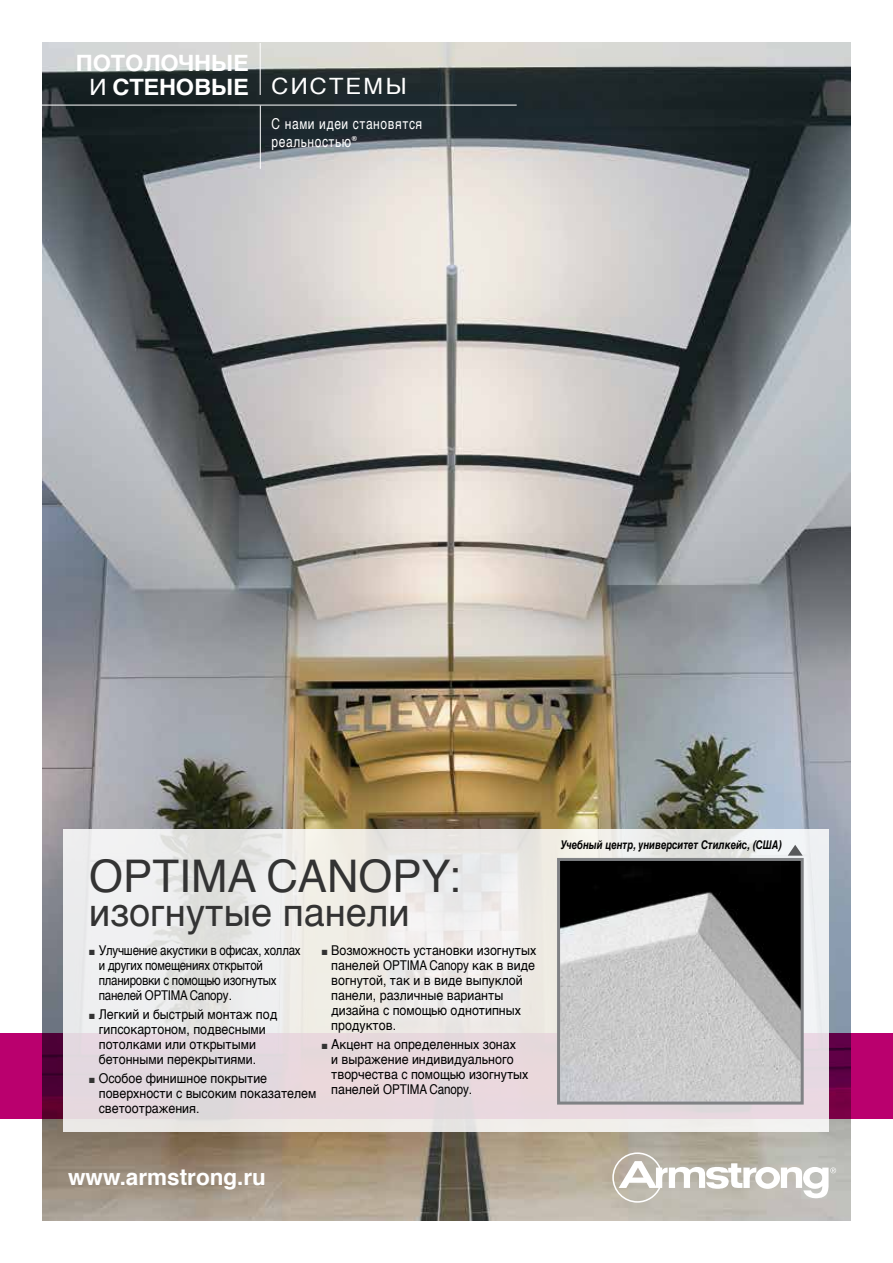
<style>
.page{position:relative;width:893px;height:1263px;background:#fff}
.page>*{position:absolute;margin:0;border:0;box-sizing:border-box;transform-origin:0 0}
.t1{font:45px "Helvetica";color:#333}
.t2{font:39px "Helvetica";color:#333}
.t3{font:700 22.5px/24px "Helvetica";letter-spacing:-.01em;color:#fff;text-align:right;scale:1.05 1}
.t4{font:700 22.5px "Helvetica";letter-spacing:-.01em;color:#fff}
.t5{font:22.5px "Helvetica";letter-spacing:.09em;color:#fff;scale:1.05 1}
.t6{font:15px/18px "Helvetica";letter-spacing:.05em;color:#fff;scale:.8 1}
.t7{font:13.5px/15px "Helvetica";color:#000;scale:.92 1}
.t8{font:13.5px/15px "Helvetica";letter-spacing:-.02em;color:#000;scale:.85 1}
.t9{font:italic 700 12px "Helvetica";color:#000;scale:.8 1}
.s1{font-weight:400}
.s2{color:#333}
</style>
<div class="page">
<img style="left:43px;top:43px;width:807px;height:1177px">
<svg style="left:0;top:1033px;width:893px;height:85px;background:#98005c"></svg>
<svg style="left:64px;top:829px;width:765px;height:302px"></svg>
<svg style="left:612px;top:1152px;width:224px;height:51px"></svg>
<img style="left:561px;top:862px;width:239px;height:238px">
<div style="left:557px;top:858px;width:247px;height:246px;border:3px solid #808285"></div>
<svg style="left:788px;top:845px;width:15px;height:11px"></svg>
<hr style="left:0;top:105px;width:517px;height:1px;background:#fff">
<hr style="left:260px;top:43px;width:1px;height:52px;background:#fff">
<hr style="left:260px;top:105px;width:1px;height:64px;background:#fff">
<h3 class="t3" style="left:76px;top:51px;width:166px">ПОТОЛОЧНЫЕ<br><span class="s1">И</span> СТЕНОВЫЕ</h3>
<h3 class="t5" style="left:272px;top:69px;width:130px">СИСТЕМЫ</h3>
<p class="t6" style="left:272px;top:115px;width:190px">С нами идеи становятся реальностью<sup>®</sup></p>
<h1 class="t1" style="left:89px;top:841px;width:373px">OPTIMA CANOPY:</h1>
<h2 class="t2" style="left:89px;top:882px;width:322px">изогнутые панели</h2>
<p class="t8" style="left:99px;top:943px;width:239px;text-indent:-9px"><span class="s2">■</span> Улучшение акустики в офисах, холлах и других помещениях открытой планировки с помощью изогнутых панелей OPTIMA Canopy.</p>
<p class="t7" style="left:99px;top:1007px;width:196px;text-indent:-9px"><span class="s2">■</span> Легкий и быстрый монтаж под гипсокартоном, подвесными потолками или открытыми бетонными перекрытиями.</p>
<p class="t7" style="left:99px;top:1071px;width:238px;text-indent:-9px"><span class="s2">■</span> Особое финишное покрытие поверхности с высоким показателем светоотражения.</p>
<p class="t7" style="left:331px;top:943px;width:224px;text-indent:-9px"><span class="s2">■</span> Возможность установки изогнутых панелей OPTIMA Canopy как в виде вогнутой, так и в виде выпуклой панели, различные варианты дизайна с помощью однотипных продуктов.</p>
<p class="t7" style="left:331px;top:1037px;width:216px;text-indent:-9px"><span class="s2">■</span> Акцент на определенных зонах<br>и выражение индивидуального творчества с помощью изогнутых панелей OPTIMA Canopy.</p>
<h3 class="t4" style="left:68px;top:1159px;width:199px">www.armstrong.ru</h3>
<p class="t9" style="left:561px;top:835px;width:277px">Учебный центр, университет Стилкейс, (США)</p>
</div>
